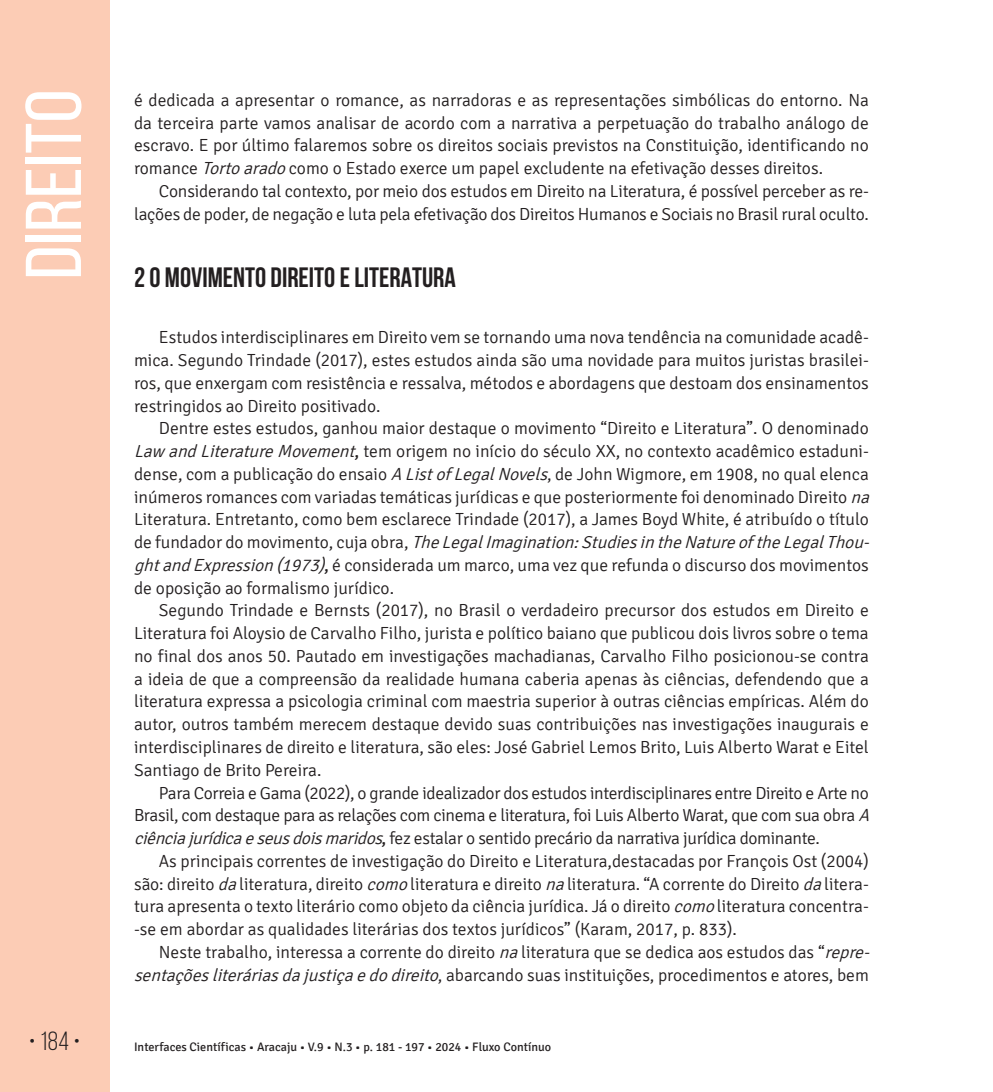
<style>
.page{position:relative;width:993px;height:1092px;background:#fff}
.page>*{position:absolute;margin:0;border:0;box-sizing:border-box;transform-origin:0 0}
.t1{font:78.75px "Bebas Neue";color:#fff;scale:1.09 1}
.t2{font:700 28px "Bebas Neue";color:#231f20}
.t3{font:26.25px "Bebas Neue";color:#231f20}
.t4{font:300 17.5px/22.8px "Signika";letter-spacing:-.005em;color:#231f20;text-align:justify}
.t5{font:12.25px "Signika";color:#231f20}
.s1{font-style:italic}
.s2{font-weight:400}
</style>
<div class="page">
<div style="left:0;top:0;width:109px;height:1091px;background:#fcccb5"></div>
<h1 class="t1" style="left:11px;top:279px;width:176px;rotate:-90deg">Direito</h1>
<p class="t4" style="left:134px;top:89px;width:736px">é dedicada a apresentar o romance, as narradoras e as representações simbólicas do entorno. Na da terceira parte vamos analisar de acordo com a narrativa a perpetuação do trabalho análogo de escravo. E por último falaremos sobre os direitos sociais previstos na Constituição, identificando no romance <span class="s1">Tortoarado</span>como o Estado exerce um papel excludente na efetivação desses direitos.</p>
<p class="t4" style="left:134px;top:180px;width:736px;text-align:right">Considerando tal contexto, por meio dos estudos em Direito na Literatura, é possível perceber as re&shy;lações de poder, de negação e luta pela efetivação dos Direitos Humanos e Sociais no Brasil rural oculto.</p>
<h2 class="t2" style="left:134px;top:262px;width:323px">2 O MOVIMENTO DIREITO E LITERATURA</h2>
<p class="t4" style="left:134px;top:326px;width:736px;text-indent:25px">Estudos interdisciplinares em Direito vem se tornando uma nova tendência na comunidade acadê&shy;mica. Segundo Trindade (2017), estes estudos ainda são uma novidade para muitos juristas brasilei&shy;ros, que enxergam com resistência e ressalva, métodos e abordagens que destoam dos ensinamentos restringidos ao Direito positivado.</p>
<p class="t4" style="left:134px;top:417px;width:741px;text-align:left;text-indent:25px">Dentre estes estudos, ganhou maior destaque o movimento “Direito e Literatura”. O denominado <span class="s1">Law andLiteratureMovement</span><span class="s2">,</span> tem origem no início do século XX , no contexto acadêmico estaduni&shy;dense, com a publicação do ensaio <span class="s1">A Listof LegalNovels</span>, de John Wigmore, em 1908, no qual elenca inúmeros romances com variadas temáticas jurídicas e que posteriormente foi denominado Direito <span class="s1">na </span>Literatura. Entretanto, como bem esclarece Trindade (2017), a James Boyd White, é atribuído o título d e f u n d a d o r d o m o v i m e n t o , c u j a o b r a , <span class="s1">TheLegalImagination:StudiesintheNatureof theLegalThou&shy;ghtandExpression(1973)</span><span class="s2">,</span> é considerada um marco, uma vez que refunda o discurso dos movimentos de oposição ao formalismo jurídico.</p>
<p class="t4" style="left:134px;top:599px;width:736px;text-indent:25px">Segundo Trindade e Bernsts (2017), no Brasil o verdadeiro precursor dos estudos em Direito e Literatura foi Aloysio de Carvalho Filho, jurista e político baiano que publicou dois livros sobre o tema no final dos anos 50. Pautado em investigações machadianas, Carvalho Filho posicionou-se contra a ideia de que a compreensão da realidade humana caberia apenas às ciências, defendendo que a literatura expressa a psicologia criminal com maestria superior à outras ciências empíricas. Além do autor, outros também merecem destaque devido suas contribuições nas investigações inaugurais e interdisciplinares de direito e literatura, são eles: José Gabriel Lemos Brito, Luis Alberto Warat e Eitel Santiago de Brito Pereira.</p>
<p class="t4" style="left:134px;top:781px;width:741px;text-align:left;text-indent:25px">Para Correia e Gama (2022), o grande idealizador dos estudos interdisciplinares entre Direito e Arte no<br>Brasil, com destaque para as relações com cinema e literatura, foi Luis Alberto Warat, que com sua obra <span class="s1">A ciênciajurídicaeseusdoismaridos</span><span class="s2">,</span> fez estalar o sentido precário da narrativa jurídica dominante.</p>
<p class="t4" style="left:134px;top:849px;width:736px;text-indent:25px">As principais correntes de investigação do Direito e Literatura,destacadas por François Ost (2004) são: direito <span class="s1">da</span>literatura, direito <span class="s1">como</span>literatura e direito <span class="s1">na</span>literatura. “A corrente do Direito <span class="s1">da</span>litera&shy;tura apresenta o texto literário como objeto da ciência jurídica. Já o direito <span class="s1">como</span>literatura concentra--se em abordar as qualidades literárias dos textos jurídicos” (Karam, 2017, p. 833).</p>
<p class="t4" style="left:134px;top:940px;width:741px;text-indent:25px">Neste trabalho, interessa a corrente do direito <span class="s1">na</span>literatura que se dedica aos estudos das “<span class="s1">repre&shy;sentaçõesliteráriasdajustiçaedodireito</span>, abarcando suas instituições, procedimentos e atores, bem</p>
<h3 class="t3" style="left:29px;top:1026px;width:53px">• 184 •</h3>
<p class="t5" style="left:134px;top:1040px;width:418px">Interfaces Científicas • Aracaju • V.9 • N.3 • p. 181 - 197 • 2024 • Fluxo Contínuo</p>
</div>
